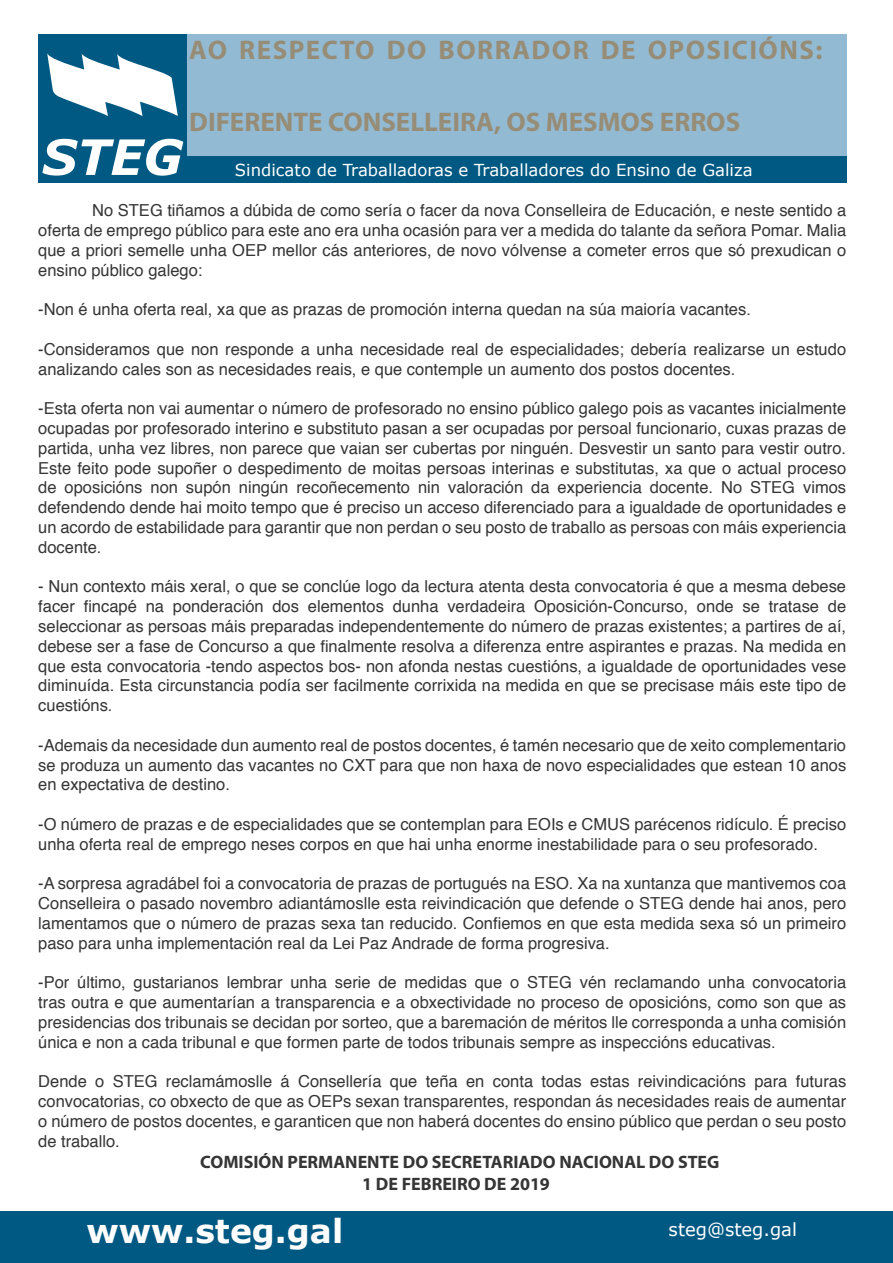
<style>
.page{position:relative;width:893px;height:1263px;background:#fff}
.page>*{position:absolute;margin:0;border:0;box-sizing:border-box;transform-origin:0 0}
.t1{font:700 33px "Verdana";color:#fff}
.Pa2{font:700 27px "Myriad Pro";letter-spacing:.005em;color:#978d77}
.Pa2-2{font:700 27px "Myriad Pro";letter-spacing:.055em;color:#978d77}
.t2{font:700 18px "Myriad Pro";color:#353535}
.t3{font:18px "Verdana";color:#fff}
.t4{font:16.5px/19.8px "Helvetica";color:#353535;text-align:justify}
.t5{font:16.5px "Verdana";color:#fff}
</style>
<div class="page">
<div style="left:180px;top:34px;width:666px;height:123px;background:#93bad3"></div>
<div style="left:166px;top:156px;width:680px;height:27px;background:#005983"></div>
<div style="left:0;top:1211px;width:893px;height:52px;background:#005983"></div>
<div style="left:38px;top:34px;width:149px;height:149px;background:#005983"></div>
<svg style="left:42px;top:139px;width:141px;height:37px"></svg>
<svg style="left:47px;top:53px;width:131px;height:63px"></svg>
<p class="Pa2-2" style="left:189px;top:32px;width:635px">AO RESPECTO DO BORRADOR DE OPOSICIÓNS:</p>
<p class="Pa2" style="left:189px;top:104px;width:552px">DIFERENTE CONSELLEIRA, OS MESMOS ERROS</p>
<p class="t5" style="left:235px;top:159px;width:519px">Sindicato de Traballadoras e Traballadores do Ensino de Galiza</p>
<p class="t4" style="left:38px;top:201px;width:809px;text-indent:54px">No STEG tiñamos a dúbida de como sería o facer da nova Conselleira de Educación, e neste sentido a oferta de emprego público para este ano era unha ocasión para ver a medida do talante da señora Pomar. Malia que a priori semelle unha OEP mellor cás anteriores, de novo vólvense a cometer erros que só prexudican o ensino público galego:</p>
<p class="t4" style="left:38px;top:300px;width:714px">-Non é unha oferta real, xa que as prazas de promoción interna quedan na súa maioría vacantes.</p>
<p class="t4" style="left:38px;top:340px;width:809px">-Consideramos que non responde a unha necesidade real de especialidades; debería realizarse un estudo analizando cales son as necesidades reais, e que contemple un aumento dos postos docentes.</p>
<p class="t4" style="left:38px;top:399px;width:809px">-Esta oferta non vai aumentar o número de profesorado no ensino público galego pois as vacantes inicialmente ocupadas por profesorado interino e substituto pasan a ser ocupadas por persoal funcionario, cuxas prazas de partida, unha vez libres, non parece que vaian ser cubertas por ninguén. Desvestir un santo para vestir outro.<br>Este feito pode supoñer o despedimento de moitas persoas interinas e substitutas, xa que o actual proceso de oposicións non supón ningún recoñecemento nin valoración da experiencia docente. No STEG vimos defendendo dende hai moito tempo que é preciso un acceso diferenciado para a igualdade de oportunidades e un acordo de estabilidade para garantir que non perdan o seu posto de traballo as persoas con máis experiencia docente.</p>
<p class="t4" style="left:38px;top:577px;width:809px">- Nun contexto máis xeral, o que se conclúe logo da lectura atenta desta convocatoria é que a mesma debese facer fincapé na ponderación dos elementos dunha verdadeira Oposición-Concurso, onde se tratase de seleccionar as persoas máis preparadas independentemente do número de prazas existentes; a partires de aí, debese ser a fase de Concurso a que finalmente resolva a diferenza entre aspirantes e prazas. Na medida en que esta convocatoria -tendo aspectos bos- non afonda nestas cuestións, a igualdade de oportunidades vese diminuída. Esta circunstancia podía ser facilmente corrixida na medida en que se precisase máis este tipo de cuestións.</p>
<p class="t4" style="left:38px;top:736px;width:809px">-Ademais da necesidade dun aumento real de postos docentes, é tamén necesario que de xeito complementario se produza un aumento das vacantes no CXT para que non haxa de novo especialidades que estean 10 anos en expectativa de destino.</p>
<p class="t4" style="left:38px;top:815px;width:809px">-O número de prazas e de especialidades que se contemplan para EOIs e CMUS parécenos ridículo. É preciso unha oferta real de emprego neses corpos en que hai unha enorme inestabilidade para o seu profesorado.</p>
<p class="t4" style="left:38px;top:874px;width:809px">-A sorpresa agradábel foi a convocatoria de prazas de portugués na ESO. Xa na xuntanza que mantivemos coa Conselleira o pasado novembro adiantámoslle esta reivindicación que defende o STEG dende hai anos, pero lamentamos que o número de prazas sexa tan reducido. Confiemos en que esta medida sexa só un primeiro paso para unha implementación real da Lei Paz Andrade de forma progresiva.</p>
<p class="t4" style="left:38px;top:973px;width:809px">-Por último, gustarianos lembrar unha serie de medidas que o STEG vén reclamando unha convocatoria tras outra e que aumentarían a transparencia e a obxectividade no proceso de oposicións, como son que as presidencias dos tribunais se decidan por sorteo, que a baremación de méritos lle corresponda a unha comisión única e non a cada tribunal e que formen parte de todos tribunais sempre as inspeccións educativas.</p>
<p class="t4" style="left:38px;top:1072px;width:809px">Dende o STEG reclamámoslle á Consellería que teña en conta todas estas reivindicacións para futuras convocatorias, co obxecto de que as OEPs sexan transparentes, respondan ás necesidades reais de aumentar o número de postos docentes, e garanticen que non haberá docentes do ensino público que perdan o seu posto de traballo.</p>
<p class="t2" style="left:200px;top:1151px;width:521px">COMISIÓN PERMANENTE DO SECRETARIADO NACIONAL DO STEG</p>
<p class="t2" style="left:362px;top:1172px;width:189px">1 DE FEBREIRO DE 2019</p>
<p class="t1" style="left:87px;top:1207px;width:258px">www.steg.gal</p>
<p class="t3" style="left:669px;top:1217px;width:130px">steg@steg.gal</p>
</div>
